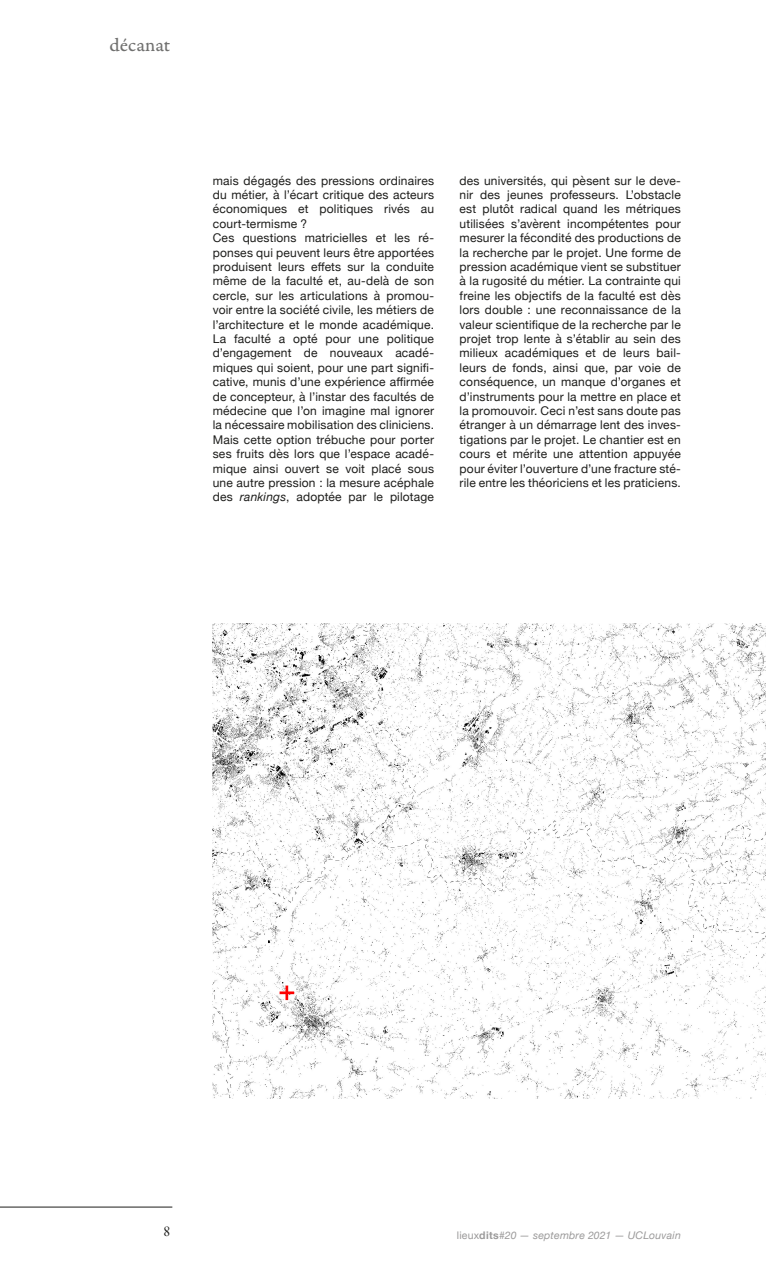
<style>
.page{position:relative;width:766px;height:1276px;background:#fff}
.page>*{position:absolute;margin:0;border:0;box-sizing:border-box;transform-origin:0 0}
.LD-rubrique{font:19.5px "Garamond Premr Pro Capt";color:#70706f}
.t1{font:15px "Garamond Premr Pro Subh";color:#1d1d1b}
.LD-standard{font:12px/14.4px "Helvetica Neue";letter-spacing:.015em;color:#1d1d1b;text-align:justify}
.t2{font:italic 10.5px "Helvetica Neue";letter-spacing:.02em;color:#9b9a9a}
.s1{font-style:italic}
.s2{font-style:normal}
.s3{font-weight:700;font-style:normal}
</style>
<div class="page">
<img style="left:213px;top:624px;width:552px;height:474px">
<hr style="left:0;top:1206px;width:172px;height:1px;background:#1d1d1b">
<p class="LD-rubrique" style="left:110px;top:34px;width:62px">décanat</p>
<p class="LD-standard" style="left:213px;top:174px;width:223px">mais dégagés des pressions ordinaires du métier, à l’écart critique des acteurs économiques et politiques rivés au court-termisme ?</p>
<p class="LD-standard" style="left:213px;top:231px;width:223px">Ces questions matricielles et les ré&shy;ponses qui peuvent leurs être apportées produisent leurs effets sur la conduite même de la faculté et, au-delà de son cercle, sur les articulations à promou&shy;voir entre la société civile, les métiers de l’architecture et le monde académique.<br>La faculté a opté pour une politique d’engagement de nouveaux acadé&shy;miques qui soient, pour une part signifi&shy;cative, munis d’une expérience affirmée de concepteur, à l’instar des facultés de médecine que l’on imagine mal ignorer la nécessaire mobilisation des cliniciens.<br>Mais cette option trébuche pour porter ses fruits dès lors que l’espace acadé&shy;mique ainsi ouvert se voit placé sous une autre pression : la mesure acéphale des <span class="s1">rankings</span>, adoptée par le pilotage</p>
<p class="LD-standard" style="left:459px;top:174px;width:223px">des universités, qui pèsent sur le deve&shy;nir des jeunes professeurs. L’obstacle est plutôt radical quand les métriques utilisées s’avèrent incompétentes pour mesurer la fécondité des productions de la recherche par le projet. Une forme de pression académique vient se substituer à la rugosité du métier. La contrainte qui freine les objectifs de la faculté est dès lors double : une reconnaissance de la valeur scientifique de la recherche par le projet trop lente à s’établir au sein des milieux académiques et de leurs bail&shy;leurs de fonds, ainsi que, par voie de conséquence, un manque d’organes et d’instruments pour la mettre en place et la promouvoir. Ceci n’est sans doute pas étranger à un démarrage lent des inves&shy;tigations par le projet. Le chantier est en cours et mérite une attention appuyée pour éviter l’ouverture d’une fracture sté&shy;rile entre les théoriciens et les praticiens.</p>
<p class="t1" style="left:163px;top:1223px;width:8px">8</p>
<p class="t2" style="left:457px;top:1227px;width:225px"><span class="s2">lieux</span><span class="s3">dits</span>#20 — septembre 2021 — UCLouvain</p>
</div>
